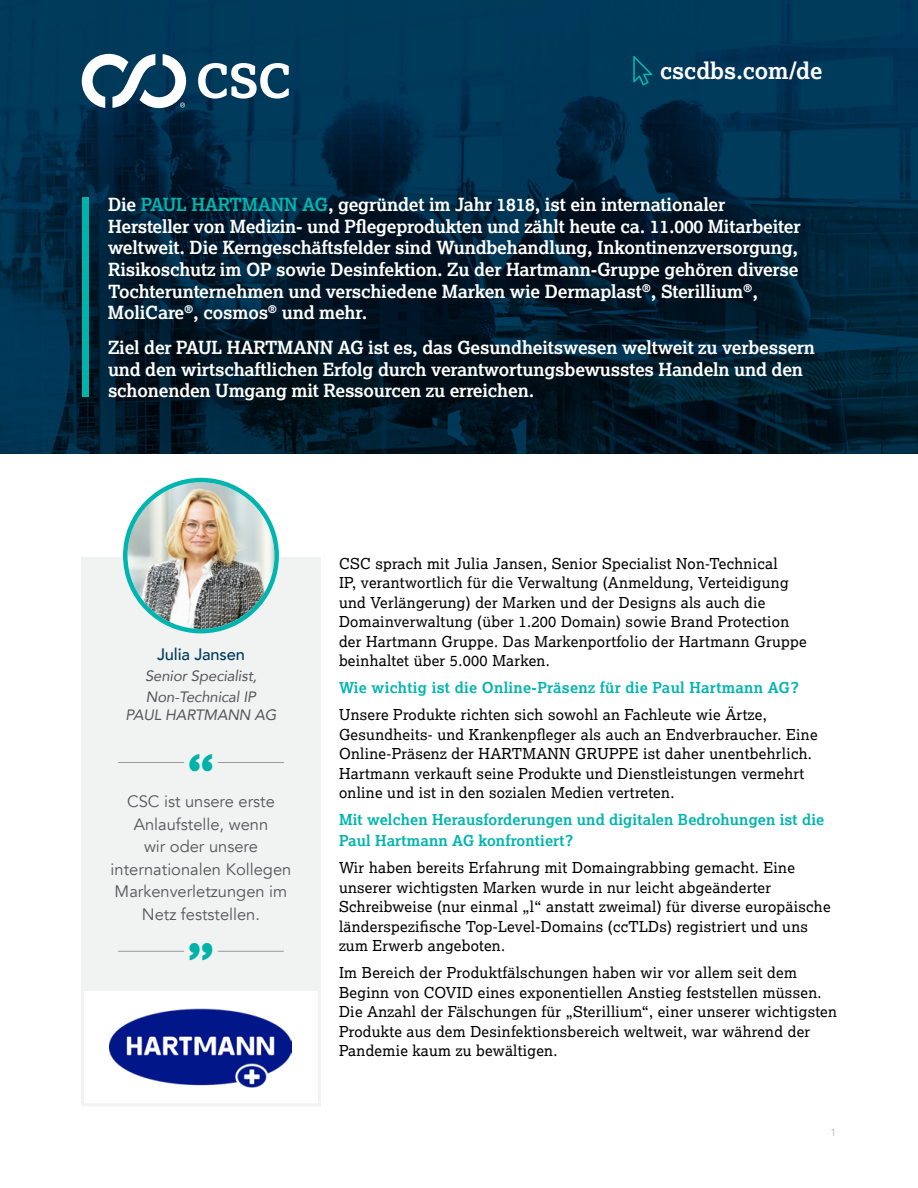
<style>
.page{position:relative;width:918px;height:1188px;background:#fff}
.page>*{position:absolute;margin:0;border:0;box-sizing:border-box;transform-origin:0 0}
.t1{font:800 48px "Lexia";color:#00b2a9}
.t2{font:700 22.95px "Lexia";color:#fff}
.t3{font:700 18px/21.6px "Lexia";letter-spacing:-.01em;color:#fff}
.t4{font:16.5px/22.5px "Avenir";color:#54585a;text-align:center}
.t5{font:500 16.5px "Avenir";letter-spacing:-.01em;color:#003b5c}
.t6{font:15px/19.5px "Lexia";letter-spacing:.02em;color:#000}
.t7{font:700 15px/21px "Lexia";letter-spacing:.01em;color:#00b5af}
.t8{font:italic 15px/21px "Avenir";letter-spacing:-.01em;color:#54585a}
.t9{font:10.5px "Avenir";color:#b1b4b6}
.s1{color:#00b5af}
</style>
<div class="page">
<svg style="left:0;top:0;width:918px;height:454px;background:#00263e"></svg>
<svg style="left:198px;top:63px;width:91px;height:36px"></svg>
<svg style="left:82px;top:54px;width:104px;height:54px"></svg>
<div style="left:82px;top:198px;width:6px;height:199px;background:#00b2a9"></div>
<div style="left:81px;top:557px;width:240px;height:549px;background:#f1f2f2"></div>
<svg style="left:125px;top:480px;width:152px;height:151px"></svg>
<img style="left:128px;top:482px;width:146px;height:147px;border-radius:73px">
<div style="left:123px;top:478px;width:156px;height:155px;border:4px solid #00b5af;border-radius:50%"></div>
<div style="left:81px;top:988px;width:240px;height:118px;background:#fff;border:3px solid #f1f2f2"></div>
<hr style="left:118px;top:762px;width:66px;height:1px;background:#97999b">
<hr style="left:218px;top:762px;width:66px;height:1px;background:#97999b">
<hr style="left:118px;top:951px;width:66px;height:1px;background:#97999b">
<hr style="left:218px;top:951px;width:66px;height:1px;background:#97999b">
<img style="left:110px;top:1009px;width:181px;height:78px">
<svg style="left:633px;top:56px;width:19px;height:29px"></svg>
<h2 class="t2" style="left:660px;top:57px;width:164px">cscdbs.com/de</h2>
<p class="t3" style="left:108px;top:193px;width:694px">Die <span class="s1">PAUL HARTMANN AG</span>, gegründet im Jahr 1818, ist ein internationaler Hersteller von Medizin- und Pflegeprodukten und zählt heute ca. 11.000 Mitarbeiter weltweit. Die Kerngeschäftsfelder sind Wundbehandlung, Inkontinenzversorgung, Risikoschutz im OP sowie Desinfektion. Zu der Hartmann-Gruppe gehören diverse Tochterunternehmen und verschiedene Marken wie Dermaplast<sup>®</sup>, Sterillium<sup>®</sup>, MoliCare<sup>®</sup>, cosmos<sup>®</sup> und mehr.</p>
<p class="t3" style="left:108px;top:336px;width:709px">Ziel der PAUL HARTMANN AG ist es, das Gesundheitswesen weltweit zu verbessern und den wirtschaftlichen Erfolg durch verantwortungsbewusstes Handeln und den schonenden Umgang mit Ressourcen zu erreichen.</p>
<p class="t5" style="left:157px;top:640px;width:89px">Julia Jansen</p>
<p class="t8" style="left:145px;top:666px;width:113px">Senior Specialist,<br>Non-Technical IP</p>
<p class="t8" style="left:125px;top:705px;width:153px">PAUL HARTMANN AG</p>
<h1 class="t1" style="left:186px;top:742px;width:31px">“</h1>
<p class="t4" style="left:111px;top:791px;width:182px">CSC ist unsere erste<br>Anlaufstelle, wenn<br>wir oder unsere internationalen Kollegen<br>Markenverletzungen im<br>Netz feststellen.</p>
<h1 class="t1" style="left:186px;top:930px;width:31px">”</h1>
<p class="t6" style="left:339px;top:553px;width:469px">CSC sprach mit Julia Jansen, Senior Specialist Non-Technical<br>IP, verantwortlich für die Verwaltung (Anmeldung, Verteidigung und Verlängerung) der Marken und der Designs als auch die Domainverwaltung (über 1.200 Domain) sowie Brand Protection der Hartmann Gruppe. Das Markenportfolio der Hartmann Gruppe beinhaltet über 5.000 Marken.</p>
<p class="t7" style="left:339px;top:677px;width:462px">Wie wichtig ist die Online-Präsenz für die Paul Hartmann AG?</p>
<p class="t6" style="left:339px;top:705px;width:480px">Unsere Produkte richten sich sowohl an Fachleute wie Ärtze, Gesundheits- und Krankenpfleger als auch an Endverbraucher. Eine Online-Präsenz der HARTMANN GRUPPE ist daher unentbehrlich.<br>Hartmann verkauft seine Produkte und Dienstleistungen vermehrt online und ist in den sozialen Medien vertreten.</p>
<p class="t7" style="left:339px;top:809px;width:487px">Mit welchen Herausforderungen und digitalen Bedrohungen ist die<br>Paul Hartmann AG konfrontiert?</p>
<p class="t6" style="left:339px;top:858px;width:493px">Wir haben bereits Erfahrung mit Domaingrabbing gemacht. Eine unserer wichtigsten Marken wurde in nur leicht abgeänderter Schreibweise (nur einmal „l“ anstatt zweimal) für diverse europäische länderspezifische Top-Level-Domains (ccTLDs) registriert und uns zum Erwerb angeboten.</p>
<p class="t6" style="left:339px;top:963px;width:500px">Im Bereich der Produktfälschungen haben wir vor allem seit dem Beginn von COVID eines exponentiellen Anstieg feststellen müssen.<br>Die Anzahl der Fälschungen für „Sterillium“, einer unserer wichtigsten Produkte aus dem Desinfektionsbereich weltweit, war während der Pandemie kaum zu bewältigen.</p>
<p class="t9" style="left:831px;top:1127px;width:7px">1</p>
</div>
